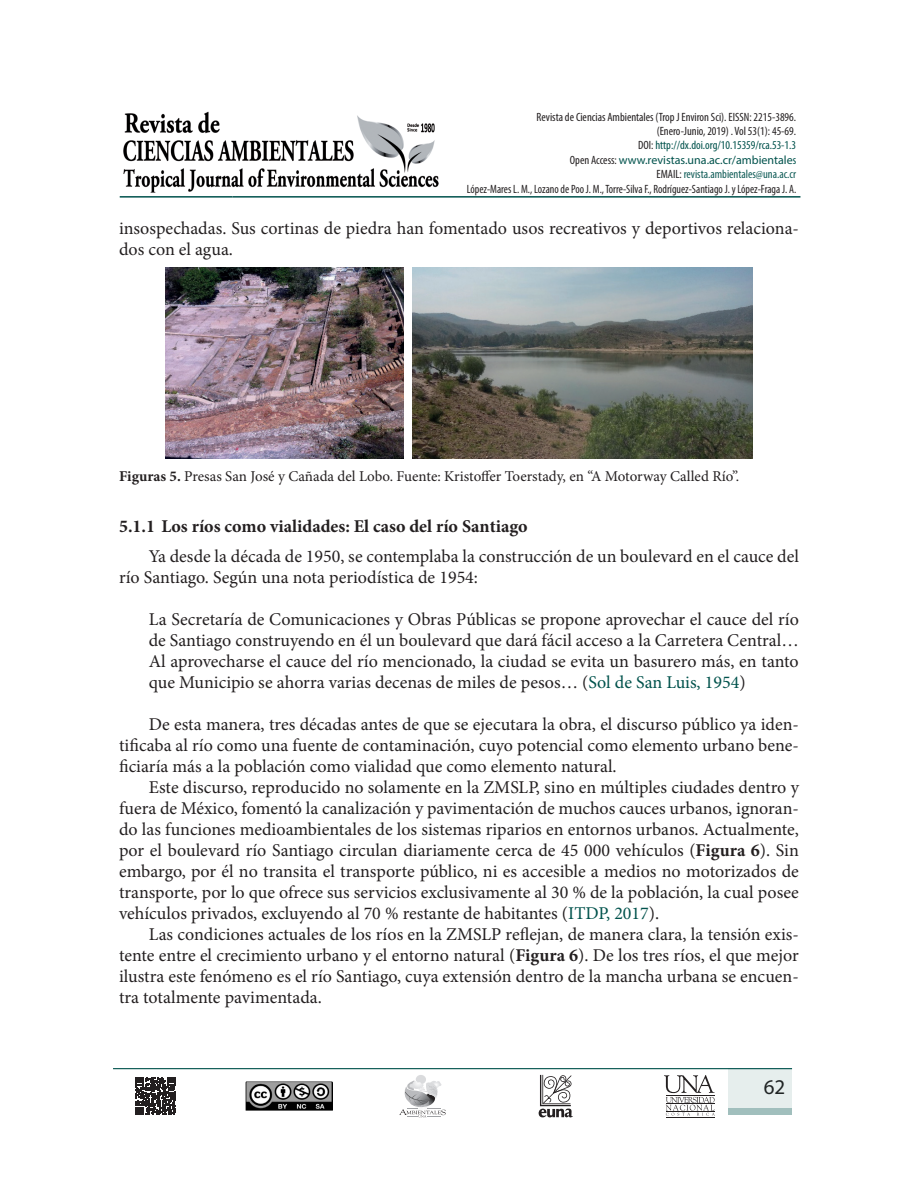
<style>
.page{position:relative;width:918px;height:1188px;background:#fff}
.page>*{position:absolute;margin:0;border:0;box-sizing:border-box;transform-origin:0 0}
.t1{font:21px "Myriad Pro";color:#231f20}
.t2{font:18px/21px "Minion Pro";color:#231f20;text-align:justify}
.t3{font:700 18px "Minion Pro";color:#231f20}
.t4{font:15px "Minion Pro";color:#231f20}
.t5{font:condensed 12px/14.4px "Myriad Pro";color:#231f20;text-align:right}
.s1{color:#01524c}
.s2{font-stretch:normal;color:#01524c}
.s3{color:#105c57}
.s4{font-weight:700}
</style>
<div class="page">
<hr style="left:120px;top:196px;width:113px;height:2px;background:#01524c">
<hr style="left:233px;top:196px;width:567px;height:2px;background:#01524c">
<img style="left:124px;top:112px;width:315px;height:80px">
<svg style="left:135px;top:1077px;width:41px;height:38px"></svg>
<svg style="left:539px;top:1075px;width:34px;height:42px"></svg>
<div style="left:416px;top:1075px;width:10px;height:9px;background:#dadbdd;border-radius:50%"></div>
<svg style="left:399px;top:1081px;width:47px;height:36px"></svg>
<hr style="left:666px;top:1117px;width:48px;height:1px;background:#231f20">
<svg style="left:664px;top:1075px;width:51px;height:41px"></svg>
<img style="left:245px;top:1081px;width:88px;height:30px">
<hr style="left:113px;top:1068px;width:679px;height:1px;background:#01524c">
<div style="left:729px;top:1068px;width:63px;height:46px;background:#e6eeed"></div>
<div style="left:729px;top:1108px;width:63px;height:6px;background:#a1bfbd"></div>
<img style="left:166px;top:267px;width:238px;height:192px">
<img style="left:413px;top:267px;width:339px;height:192px">
<p class="t5" style="left:467px;top:109px;width:331px">Revista de Ciencias Ambientales (Trop J Environ Sci). EISSN: 2215-3896.<br>(Enero-Junio, 2019) . Vol 53(1): 45-69.<br>DOI: <span class="s1">http://dx.doi.org/10.15359/rca.53-1.3<br></span>Open Access: <span class="s2">www.revistas.una.ac.cr/ambientale</span><span class="s1">s<br></span>EMAIL: <span class="s3">revista.ambientales@una.ac.cr<br></span>López-Mares L. M., Lozano de Poo J. M., Torre-Silva F., Rodríguez-Santiago J. y López-Fraga J. A.</p>
<p class="t2" style="left:119px;top:218px;width:681px">insospechadas. Sus cortinas de piedra han fomentado usos recreativos y deportivos relaciona&shy;dos con el agua.</p>
<p class="t4" style="left:119px;top:466px;width:622px"><span class="s4">Figuras 5.</span> Presas San José y Cañada del Lobo. Fuente: Kristoffer Toerstady, en “A Motorway Called Río”.</p>
<p class="t3" style="left:119px;top:514px;width:410px">5.1.1 Los ríos como vialidades: El caso del río Santiago</p>
<p class="t2" style="left:119px;top:546px;width:681px;text-indent:30px">Ya desde la década de 1950, se contemplaba la construcción de un boulevard en el cauce del río Santiago. Según una nota periodística de 1954:</p>
<p class="t2" style="left:149px;top:609px;width:652px">La Secretaría de Comunicaciones y Obras Públicas se propone aprovechar el cauce del río de Santiago construyendo en él un boulevard que dará fácil acceso a la Carretera Central… Al aprovecharse el cauce del río mencionado, la ciudad se evita un basurero más, en tanto que Municipio se ahorra varias decenas de miles de pesos… (<span class="s1">Sol de San Luis, 1954</span>)</p>
<p class="t2" style="left:119px;top:714px;width:681px;text-indent:30px">De esta manera, tres décadas antes de que se ejecutara la obra, el discurso público ya iden&shy;tificaba al río como una fuente de contaminación, cuyo potencial como elemento urbano bene&shy;ficiaría más a la población como vialidad que como elemento natural.</p>
<p class="t2" style="left:119px;top:777px;width:681px;text-indent:30px">Este discurso, reproducido no solamente en la ZMSLP, sino en múltiples ciudades dentro y fuera de México, fomentó la canalización y pavimentación de muchos cauces urbanos, ignoran&shy;do las funciones medioambientales de los sistemas riparios en entornos urbanos. Actualmente, por el boulevard río Santiago circulan diariamente cerca de 45 000 vehículos (<span class="s4">Figura 6</span>). Sin embargo, por él no transita el transporte público, ni es accesible a medios no motorizados de transporte, por lo que ofrece sus servicios exclusivamente al 30 % de la población, la cual posee vehículos privados, excluyendo al 70 % restante de habitantes (<span class="s1">ITDP, 2017</span>).</p>
<p class="t2" style="left:119px;top:924px;width:681px;text-indent:30px">Las condiciones actuales de los ríos en la ZMSLP reflejan, de manera clara, la tensión exis&shy;tente entre el crecimiento urbano y el entorno natural (<span class="s4">Figura 6</span>). De los tres ríos, el que mejor ilustra este fenómeno es el río Santiago, cuya extensión dentro de la mancha urbana se encuen&shy;tra totalmente pavimentada.</p>
<p class="t1" style="left:764px;top:1074px;width:23px">62</p>
</div>
